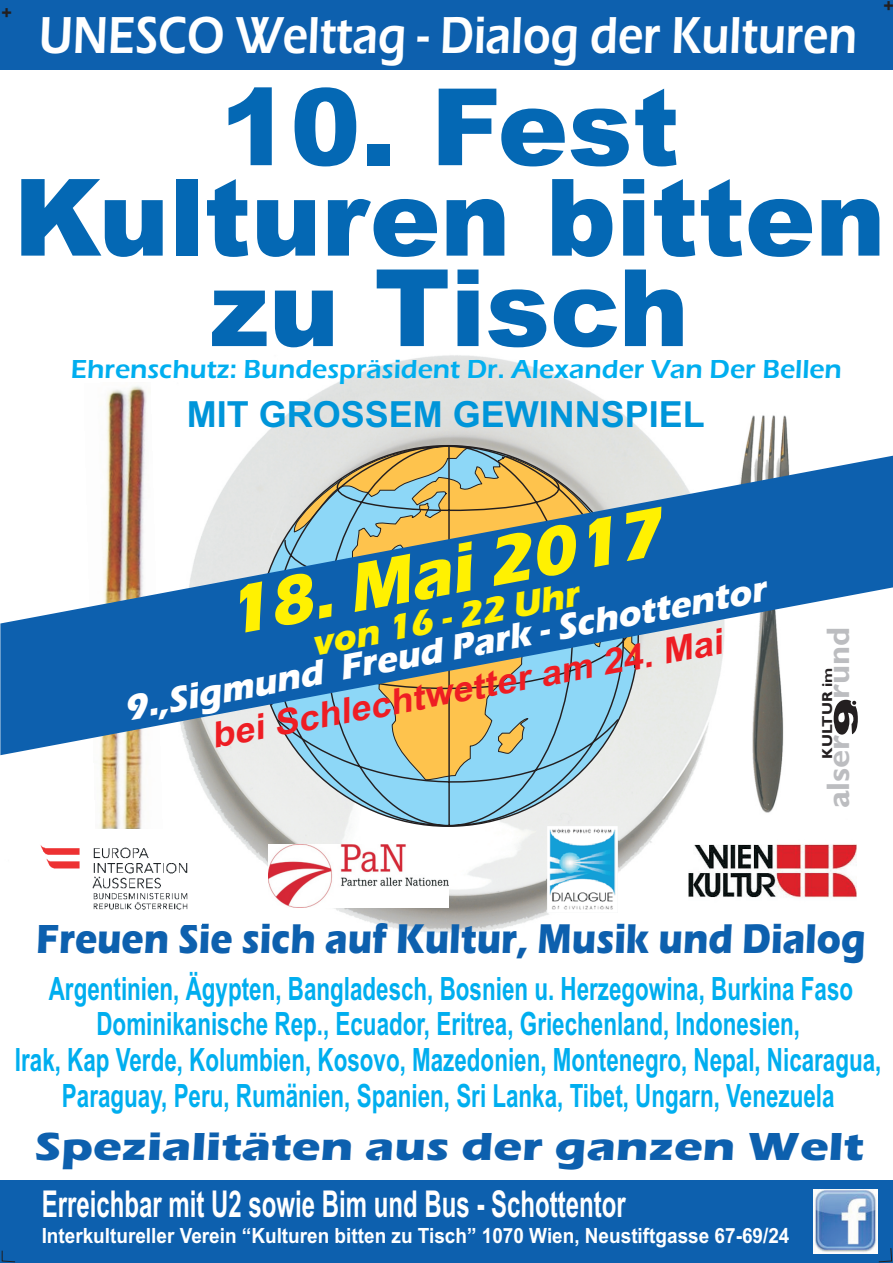
<style>
.page{position:relative;width:893px;height:1263px;background:#fff}
.page>*{position:absolute;margin:0;border:0;box-sizing:border-box;transform-origin:0 0}
.t1{font:900 106.95px/90.4px "Arial";color:#0468b4;text-align:center}
.t2{font:italic 700 70.8px "Eras ITC";color:#fff101;scale:.96 1}
.t3{font:600 53.85px "Eras ITC";color:#fff;scale:.83 1}
.t4{font:700 43.05px "Eras ITC";color:#0d60ae;scale:.87 1}
.t5{font:700 40.5px "Eras ITC";color:#0d60ae;scale:1.19 1}
.t6{font:700 37.05px "Arial";color:#fff;scale:.65 1}
.t7{font:italic 700 36.9px "Eras ITC";color:#fff;scale:.96 1}
.t8{font:italic 700 36.9px "Eras ITC";color:#fff101;scale:.96 1}
.t9{font:700 36px "Arial";color:#0095d9}
.t10{font:italic 700 35.4px "Arial";color:#ee1d23}
.t11{font:800 34.5px "Rockwell";color:#231f20;scale:1.76 1}
.t12{font:700 32.7px "Gill Sans";color:#bcbdc0}
.t13{font:700 32.1px/35.8px "Arial";color:#00aeef;text-align:center;scale:.7 1}
.t14{font:600 27px "Eras ITC";color:#00aeef}
.t15{font:700 21px "Arial";color:#fff;scale:.9 1}
.t16{font:700 18px "Arial";color:#231f20}
.t17{font:700 14.4px "Gill Sans";color:#231f20;scale:1.1 1}
</style>
<div class="page">
<img style="left:189px;top:355px;width:600px;height:578px">
<div style="left:0;top:1180px;width:893px;height:83px;background:#0d60ae"></div>
<div style="left:0;top:1px;width:893px;height:69px;background:#0d60ae"></div>
<svg style="left:251px;top:445px;width:404px;height:382px;background:#bad3d9"></svg>
<img style="left:99px;top:386px;width:47px;height:443px">
<svg style="left:0;top:455px;width:893px;height:300px"></svg>
<img style="left:814px;top:1189px;width:64px;height:64px">
<img style="left:688px;top:823px;width:169px;height:95px">
<img style="left:40px;top:829px;width:162px;height:95px">
<svg style="left:2px;top:1250px;width:13px;height:12px"></svg>
<svg style="left:878px;top:1248px;width:14px;height:14px"></svg>
<svg style="left:851px;top:699px;width:7px;height:7px"></svg>
<img style="left:546px;top:826px;width:72px;height:88px">
<img style="left:269px;top:844px;width:179px;height:63px">
<p class="t16" style="left:1px;top:6px;width:12px">+</p>
<h3 class="t3" style="left:39px;top:16px;width:987px">UNESCO Welttag - Dialog der Kulturen</h3>
<p class="t16" style="left:883px;top:-1px;width:12px">+</p>
<h1 class="t1" style="left:14px;top:93px;width:874px">10. Fest<br>Kulturen bitten zu Tisch</h1>
<p class="t14" style="left:71px;top:359px;width:773px">Ehrenschutz: Bundespräsident Dr. Alexander Van Der Bellen</p>
<p class="t9" style="left:187px;top:401px;width:520px">MIT GROSSEM GEWINNSPIEL</p>
<h2 class="t2" style="left:220px;top:588px;width:463px;rotate:-11deg">18. Mai 2017</h2>
<p class="t7" style="left:122px;top:698px;width:681px;rotate:-11deg">9.,Sigmund Freud Park - Schottentor</p>
<p class="t8" style="left:309px;top:631px;width:284px;rotate:-11deg">von 16 - 22 Uhr</p>
<p class="t10" style="left:209px;top:724px;width:520px;rotate:-11deg">bei Schlechtwetter am 24. Mai</p>
<p class="t12" style="left:826px;top:808px;width:183px;rotate:-90deg">alser rund</p>
<p class="t17" style="left:822px;top:759px;width:84px;rotate:-90deg">KULTUR im</p>
<p class="t11" style="left:834px;top:738px;width:25px;rotate:-90deg">9</p>
<h3 class="t4" style="left:36px;top:923px;width:955px">Freuen Sie sich auf Kultur, Musik und Dialog</h3>
<p class="t13" style="left:15px;top:973px;width:1239px">Argentinien, Ägypten, Bangladesch, Bosnien u. Herzegowina, Burkina Faso Dominikanische Rep., Ecuador, Eritrea, Griechenland, Indonesien,<br>Irak, Kap Verde, Kolumbien, Kosovo, Mazedonien, Montenegro, Nepal, Nicaragua, Paraguay, Peru, Rumänien, Spanien, Sri Lanka, Tibet, Ungarn, Venezuela</p>
<p class="t5" style="left:35px;top:1132px;width:698px">Spezialitäten aus der ganzen Welt</p>
<p class="t6" style="left:42px;top:1190px;width:900px">Erreichbar mit U2 sowie Bim und Bus - Schottentor</p>
<p class="t15" style="left:42px;top:1228px;width:832px">Interkultureller Verein “Kulturen bitten zu Tisch” 1070 Wien, Neustiftgasse 67-69/24</p>
</div>
